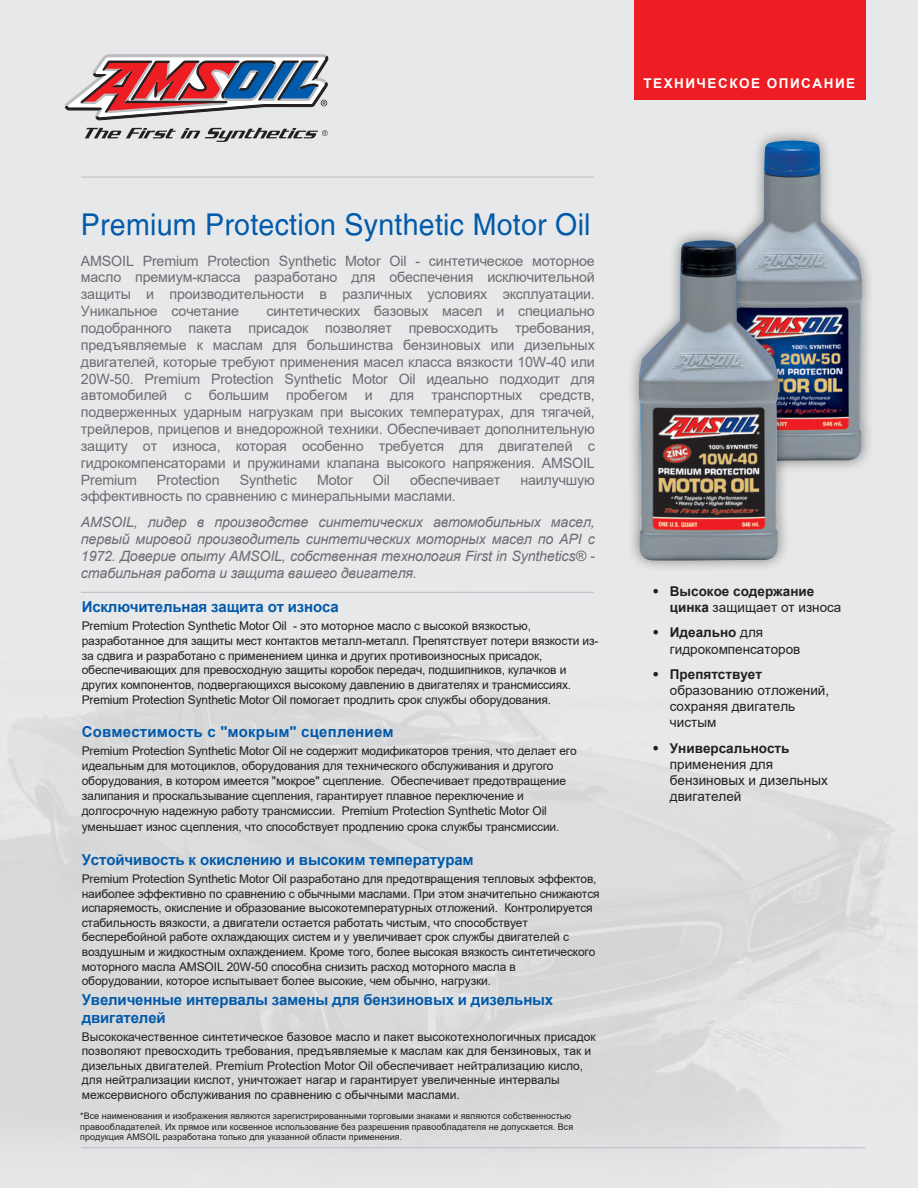
<style>
.page{position:relative;width:918px;height:1188px;background:#fff}
.page>*{position:absolute;margin:0;border:0;box-sizing:border-box;transform-origin:0 0}
.t1{font:30px "Helvetica LT";letter-spacing:.01em;color:#015aaa;scale:.95 1}
.t2{font:700 15px/18px "Arial";letter-spacing:-.01em;color:#015aaa}
.t3{font:700 15px "Arial";letter-spacing:.015em;color:#015aaa}
.t4{font:14.25px/16.8px "Arial";letter-spacing:-.01em;color:#6c6d70;text-align:justify}
.t5{font:italic 14.25px/16.8px "Arial";letter-spacing:-.01em;color:#6c6d70;text-align:justify}
.t6{font:13.5px/16.2px "Arial";color:#231f20}
.t7{font:700 13.5px/16.2px "Arial";color:#231f20}
.t8{font:700 13.5px "Arial";letter-spacing:.11em;color:#fff}
.t9{font:12px/14.5px "Arial";letter-spacing:-.01em;color:#231f20}
.t10{font:9px/10.5px "Arial";color:#231f20}
.s1{font-family:"Helvetica LT"}
.s2{font-weight:400}
.s3{font-family:"Helvetica LT";font-weight:700}
.s4{font-weight:700}
</style>
<div class="page">
<img style="left:0;top:1px;width:917px;height:1187px">
<hr style="left:81px;top:592px;width:513px;height:1px;background:#bcbdc0">
<hr style="left:81px;top:1147px;width:784px;height:1px;background:#bcbdc0">
<hr style="left:81px;top:177px;width:513px;height:1px;background:#bcbdc0">
<div style="left:634px;top:0;width:231px;height:100px;background:#ee1d23"></div>
<div style="left:710px;top:128px;width:164px;height:345px;background:#231f20;opacity:.5"></div>
<img style="left:723px;top:141px;width:139px;height:320px">
<div style="left:626px;top:228px;width:165px;height:345px;background:#231f20;opacity:.5"></div>
<img style="left:639px;top:240px;width:139px;height:321px">
<svg style="left:65px;top:55px;width:263px;height:87px;background:#b29ba4"></svg>
<p class="t8" style="left:643px;top:74px;width:213px">ТЕХНИЧЕСКОЕ ОПИСАНИЕ</p>
<h1 class="t1" style="left:81px;top:207px;width:538px">Premium Protection Synthetic Motor Oil</h1>
<p class="t4" style="left:81px;top:252px;width:515px">AMSOIL Premium Protection Synthetic Motor Oil - синтетическое моторное масло премиум-класса разработано для обеспечения исключительной защиты и производительности в различных условиях эксплуатации.<br>Уникальное сочетание</p>
<p class="t4" style="left:81px;top:303px;width:515px;text-indent:186px">синтетических базовых масел и специально подобранного пакета присадок позволяет превосходить требования, предъявляемые к маслам для большинства бензиновых или дизельных двигателей, которые требуют применения масел класса вязкости 10W-40 или 20W-50. Premium Protection Synthetic Motor Oil идеально подходит для автомобилей с большим пробегом и для транспортных средств, подверженных ударным нагрузкам при высоких температурах, для тягачей, трейлеров, прицепов и внедорожной техники. Обеспечивает дополнительную защиту от износа, которая особенно требуется для двигателей с гидрокомпенсаторами и пружинами клапана высокого напряжения. AMSOIL Premium</p>
<p class="t4" style="left:157px;top:471px;width:64px">Protection</p>
<p class="t4" style="left:240px;top:471px;width:59px">Synthetic</p>
<p class="t4" style="left:317px;top:471px;width:37px">Motor</p>
<p class="t4" style="left:373px;top:471px;width:19px">Oil</p>
<p class="t4" style="left:410px;top:471px;width:92px">обеспечивает</p>
<p class="t4" style="left:520px;top:471px;width:76px">наилучшую</p>
<p class="t4" style="left:81px;top:488px;width:376px">эффективность по сравнению с минеральными маслами.</p>
<p class="t5" style="left:81px;top:514px;width:515px">AMSOIL, лидер в производстве синтетических автомобильных масел, первый мировой производитель синтетических моторных масел по API с 1972. Доверие опыту AMSOIL, собственная технология First in Synthetics® - стабильная работа и защита вашего двигателя.</p>
<p class="t2" style="left:82px;top:598px;width:258px">Исключительная защита от износа</p>
<p class="t9" style="left:82px;top:619px;width:518px">Premium Protection Synthetic Motor Oil - это моторное масло с высокой вязкостью, разработанное для защиты мест контактов металл-металл. Препятствует потери вязкости из&shy;за сдвига и разработано с применением цинка и других противоизносных присадок, обеспечивающих для превосходную защиты коробок передач, подшипников, кулачков и других компонентов, подвергающихся высокому давлению в двигателях и трансмиссиях.<br>Premium Protection Synthetic Motor Oil помогает продлить срок службы оборудования.</p>
<p class="t3" style="left:82px;top:722px;width:313px">Совместимость с "мокрым" сцеплением</p>
<p class="t9" style="left:82px;top:744px;width:497px">Premium Protection Synthetic Motor Oil не содержит модификаторов трения, что делает его идеальным для мотоциклов, оборудования для технического обслуживания и другого оборудования, в котором имеется "мокрое" сцепление. Обеспечивает предотвращение залипания и проскальзывание сцепления, гарантирует плавное переключение и долгосрочную надежную работу трансмиссии. Premium Protection Synthetic Motor Oil</p>
<p class="t9" style="left:82px;top:819px;width:479px">уменьшает износ сцепления, что способствует продлению срока службы трансмиссии.</p>
<p class="t2" style="left:82px;top:851px;width:393px">Устойчивость к окислению и высоким температурам</p>
<p class="t9" style="left:82px;top:872px;width:519px">Premium Protection Synthetic Motor Oil разработано для предотвращения тепловых эффектов, наиболее эффективно по сравнению с обычными маслами. При этом значительно снижаются испаряемость, окисление и образование высокотемпературных отложений. Контролируется стабильность вязкости, а двигатели остается работать чистым, что способствует бесперебойной работе охлаждающих систем и у увеличивает срок службы двигателей с воздушным и жидкостным охлаждением. Кроме того, более высокая вязкость синтетического моторного масла AMSOIL 20W-50 способна снизить расход моторного масла в оборудовании, которое испытывает более высокие, чем обычно, нагрузки.</p>
<p class="t2" style="left:82px;top:991px;width:473px">Увеличенные интервалы замены для бензиновых и дизельных двигателей</p>
<p class="t9" style="left:82px;top:1029px;width:515px">Высококачественное синтетическое базовое масло и пакет высокотехнологичных присадок позволяют превосходить требования, предъявляемые к маслам как для бензиновых, так и дизельных двигателей. Premium Protection Motor Oil обеспечивает нейтрализацию кисло, для нейтрализации кислот, уничтожает нагар и гарантирует увеличенные интервалы межсервисного обслуживания по сравнению с обычными маслами.</p>
<p class="t10" style="left:80px;top:1111px;width:494px">*Все наименования и изображения являются зарегистрированными торговыми знаками и являются собственностью правообладателей. Их прямое или косвенное использование без разрешения правообладателя не допускается. Вся продукция AMSOIL разработана только для указанной области применения.</p>
<p class="t7" style="left:670px;top:583px;width:173px;text-indent:-16px"><span class="s1">•</span> Высокое содержание цинка <span class="s2">защищает от износа</span></p>
<p class="t6" style="left:670px;top:625px;width:132px;text-indent:-16px"><span class="s3">•</span> <span class="s4">Идеально</span> для гидрокомпенсаторов</p>
<p class="t6" style="left:670px;top:666px;width:161px;text-indent:-16px"><span class="s3">•</span> <span class="s4">Препятствует </span>образованию отложений, сохраняя двигатель чистым</p>
<p class="t6" style="left:670px;top:740px;width:159px;text-indent:-16px"><span class="s3">•</span> <span class="s4">Универсальность </span>применения для бензиновых и дизельных двигателей</p>
</div>
